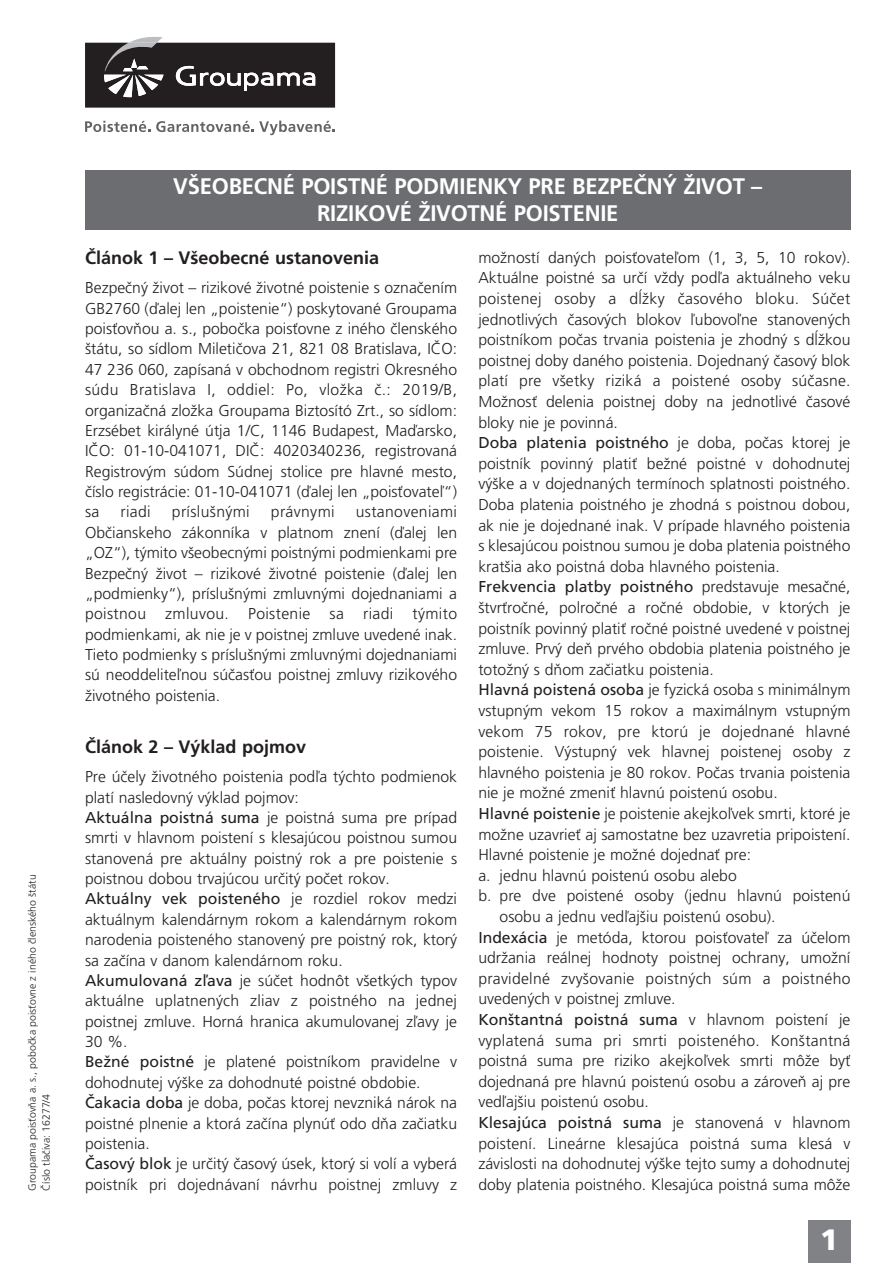
<style>
.page{position:relative;width:893px;height:1263px;background:#fff}
.page>*{position:absolute;margin:0;border:0;box-sizing:border-box;transform-origin:0 0}
.t1{font:700 29.4px "Frutiger M";color:#fff}
.t2{font:700 22.5px/27px "Frutiger LT Pro";letter-spacing:-.01em;color:#fff;text-align:center}
.t3{font:700 18px "Frutiger LT Pro";color:#231f20}
.t4{font:300 15.75px/20.4px "Frutiger LT Pro";color:#231f20;text-align:justify}
.t5{font:15.75px "Frutiger LT Pro";color:#231f20}
.t6{font:300 15.75px "Frutiger LT Pro";letter-spacing:.02em;color:#231f20}
.t7{font:300 10.5px/14.2px "Frutiger LT Pro";color:#231f20}
.s1{font-weight:400}
.s2{font-weight:300}
</style>
<div class="page">
<div style="left:808px;top:1220px;width:42px;height:43px;background:#808285"></div>
<div style="left:85px;top:170px;width:765px;height:60px;background:#6c6d70"></div>
<svg style="left:85px;top:37px;width:250px;height:71px;background:#4b4849"></svg>
<svg style="left:85px;top:121px;width:65px;height:11px"></svg>
<svg style="left:156px;top:121px;width:179px;height:14px"></svg>
<p class="t7" style="left:26px;top:1191px;width:318px;rotate:-90deg">Groupama poisťovňa a. s., pobočka poisťovne z iného členského štátu<br>Číslo tlačiva: 16277/4</p>
<h2 class="t2" style="left:173px;top:175px;width:590px">VŠEOBECNÉ POISTNÉ PODMIENKY PRE BEZPEČNÝ ŽIVOT –<br>RIZIKOVÉ ŽIVOTNÉ POISTENIE</h2>
<p class="t3" style="left:85px;top:252px;width:296px">Článok 1 – Všeobecné ustanovenia</p>
<p class="t4" style="left:85px;top:279px;width:374px">Bezpečný život – rizikové životné poistenie s označením GB2760 (ďalej len „poistenie“) poskytované Groupama poisťovňou a. s., pobočka poisťovne z iného členského štátu, so sídlom Miletičova 21, 821 08 Bratislava, IČO:<br>47 236 060, zapísaná v obchodnom registri Okresného súdu Bratislava I, oddiel: Po, vložka č.: 2019/B, organizačná zložka Groupama Biztosító Zrt., so sídlom:<br>Erzsébet királyné útja 1/C, 1146 Budapest, Maďarsko, IČO: 01-10-041071, DIČ: 4020340236, registrovaná Registrovým súdom Súdnej stolice pre hlavné mesto, číslo registrácie: 01-10-041071 (ďalej len „poisťovateľ“) sa</p>
<p class="t4" style="left:121px;top:503px;width:32px">riadi</p>
<p class="t6" style="left:172px;top:506px;width:79px">príslušnými</p>
<p class="t6" style="left:271px;top:506px;width:65px">právnymi</p>
<p class="t4" style="left:85px;top:503px;width:374px;text-indent:271px">ustanoveniami Občianskeho zákonníka v platnom znení (ďalej len „OZ“), týmito všeobecnými poistnými podmienkami pre Bezpečný život – rizikové životné poistenie (ďalej len „podmienky“), príslušnými zmluvnými dojednaniami a poistnou zmluvou. Poistenie sa riadi týmito podmienkami, ak nie je v poistnej zmluve uvedené inak.<br>Tieto podmienky s príslušnými zmluvnými dojednaniami sú neoddeliteľnou súčasťou poistnej zmluvy rizikového životného poistenia.</p>
<p class="t3" style="left:85px;top:741px;width:223px">Článok 2 – Výklad pojmov</p>
<p class="t4" style="left:85px;top:768px;width:374px;text-align:left">Pre účely životného poistenia podľa týchto podmienok platí nasledovný výklad pojmov:<br><span class="s1">Aktuálna poistná suma</span> je poistná suma pre prípad smrti v hlavnom poistení s klesajúcou poistnou sumou stanovená pre aktuálny poistný rok a pre poistenie s poistnou dobou trvajúcou určitý počet rokov.<br><span class="s1">Aktuálny vek poisteného</span> je rozdiel rokov medzi aktuálnym kalendárnym rokom a kalendárnym rokom narodenia poisteného stanovený pre poistný rok, ktorý sa začína v danom kalendárnom roku.<br><span class="s1">Akumulovaná zľava</span> je súčet hodnôt všetkých typov aktuálne uplatnených zliav z poistného na jednej poistnej zmluve. Horná hranica akumulovanej zľavy je 30 %.<br><span class="s1">Bežné poistné</span> je platené poistníkom pravidelne v dohodnutej výške za dohodnuté poistné obdobie.<br><span class="s1">Čakacia doba</span> je doba, počas ktorej nevzniká nárok na poistné plnenie a ktorá začína plynúť odo dňa začiatku poistenia.<br><span class="s1">Časový blok</span> je určitý časový úsek, ktorý si volí a vyberá poistník pri dojednávaní návrhu poistnej zmluvy z</p>
<p class="t4" style="left:478px;top:249px;width:374px">možností daných poisťovateľom (1, 3, 5, 10 rokov).</p>
<p class="t4" style="left:478px;top:269px;width:374px">Aktuálne poistné sa určí vždy podľa aktuálneho veku</p>
<p class="t6" style="left:478px;top:293px;width:374px">poistenej osoby a dĺžky časového bloku. Súčet</p>
<p class="t4" style="left:478px;top:310px;width:374px">jednotlivých časových blokov ľubovoľne stanovených</p>
<p class="t4" style="left:478px;top:331px;width:374px">poistníkom počas trvania poistenia je zhodný s dĺžkou</p>
<p class="t4" style="left:478px;top:352px;width:374px">poistnej doby daného poistenia. Dojednaný časový blok</p>
<p class="t4" style="left:478px;top:372px;width:374px">platí pre všetky riziká a poistené osoby súčasne.</p>
<p class="t4" style="left:478px;top:393px;width:374px">Možnosť delenia poistnej doby na jednotlivé časové</p>
<p class="t4" style="left:478px;top:413px;width:141px">bloky nie je povinná.</p>
<p class="t5" style="left:478px;top:437px;width:374px">Doba platenia poistného <span class="s2">je doba, počas ktorej je</span></p>
<p class="t4" style="left:478px;top:455px;width:374px">poistník povinný platiť bežné poistné v dohodnutej</p>
<p class="t4" style="left:478px;top:475px;width:374px">výške a v dojednaných termínoch splatnosti poistného.</p>
<p class="t4" style="left:478px;top:496px;width:374px">Doba platenia poistného je zhodná s poistnou dobou,</p>
<p class="t4" style="left:478px;top:516px;width:374px">ak nie je dojednané inak. V prípade hlavného poistenia</p>
<p class="t4" style="left:478px;top:537px;width:374px">s klesajúcou poistnou sumou je doba platenia poistného</p>
<p class="t4" style="left:478px;top:558px;width:303px">kratšia ako poistná doba hlavného poistenia.</p>
<p class="t5" style="left:478px;top:581px;width:374px">Frekvencia platby poistného <span class="s2">predstavuje mesačné,</span></p>
<p class="t4" style="left:478px;top:599px;width:374px">štvrťročné, polročné a ročné obdobie, v ktorých je</p>
<p class="t4" style="left:478px;top:619px;width:374px">poistník povinný platiť ročné poistné uvedené v poistnej</p>
<p class="t4" style="left:478px;top:640px;width:374px">zmluve. Prvý deň prvého obdobia platenia poistného je</p>
<p class="t4" style="left:478px;top:661px;width:237px">totožný s dňom začiatku poistenia.</p>
<p class="t4" style="left:478px;top:681px;width:374px"><span class="s1">Hlavná poistená osoba</span> je fyzická osoba s minimálnym</p>
<p class="t4" style="left:478px;top:702px;width:374px">vstupným vekom 15 rokov a maximálnym vstupným</p>
<p class="t4" style="left:478px;top:722px;width:374px">vekom 75 rokov, pre ktorú je dojednané hlavné</p>
<p class="t4" style="left:478px;top:743px;width:374px">poistenie. Výstupný vek hlavnej poistenej osoby z</p>
<p class="t4" style="left:478px;top:764px;width:374px">hlavného poistenia je 80 rokov. Počas trvania poistenia</p>
<p class="t4" style="left:478px;top:784px;width:301px">nie je možné zmeniť hlavnú poistenú osobu.</p>
<p class="t4" style="left:478px;top:805px;width:374px"><span class="s1">Hlavné poistenie</span> je poistenie akejkoľvek smrti, ktoré je</p>
<p class="t4" style="left:478px;top:825px;width:374px">možne uzavrieť aj samostatne bez uzavretia pripoistení.</p>
<p class="t4" style="left:478px;top:846px;width:274px">Hlavné poistenie je možné dojednať pre:</p>
<p class="t4" style="left:478px;top:867px;width:260px">a. jednu hlavnú poistenú osobu alebo</p>
<p class="t4" style="left:478px;top:887px;width:374px">b. pre dve poistené osoby (jednu hlavnú poistenú</p>
<p class="t4" style="left:500px;top:908px;width:278px">osobu a jednu vedľajšiu poistenú osobu).</p>
<p class="t4" style="left:478px;top:928px;width:374px"><span class="s1">Indexácia</span> je metóda, ktorou poisťovateľ za účelom</p>
<p class="t4" style="left:478px;top:949px;width:374px">udržania reálnej hodnoty poistnej ochrany, umožní</p>
<p class="t4" style="left:478px;top:970px;width:374px">pravidelné zvyšovanie poistných súm a poistného</p>
<p class="t4" style="left:478px;top:990px;width:199px">uvedených v poistnej zmluve.</p>
<p class="t5" style="left:478px;top:1014px;width:374px">Konštantná poistná suma <span class="s2">v hlavnom poistení je</span></p>
<p class="t4" style="left:478px;top:1031px;width:374px">vyplatená suma pri smrti poisteného. Konštantná</p>
<p class="t4" style="left:478px;top:1052px;width:374px">poistná suma pre riziko akejkoľvek smrti môže byť</p>
<p class="t4" style="left:478px;top:1073px;width:374px">dojednaná pre hlavnú poistenú osobu a zároveň aj pre</p>
<p class="t4" style="left:478px;top:1093px;width:172px">vedľajšiu poistenú osobu.</p>
<p class="t5" style="left:478px;top:1117px;width:374px">Klesajúca poistná suma <span class="s2">je stanovená v hlavnom</span></p>
<p class="t4" style="left:478px;top:1134px;width:374px">poistení. Lineárne klesajúca poistná suma klesá v</p>
<p class="t4" style="left:478px;top:1155px;width:374px">závislosti na dohodnutej výške tejto sumy a dohodnutej</p>
<p class="t4" style="left:478px;top:1176px;width:374px">doby platenia poistného. Klesajúca poistná suma môže</p>
<h1 class="t1" style="left:820px;top:1227px;width:20px">1</h1>
</div>
